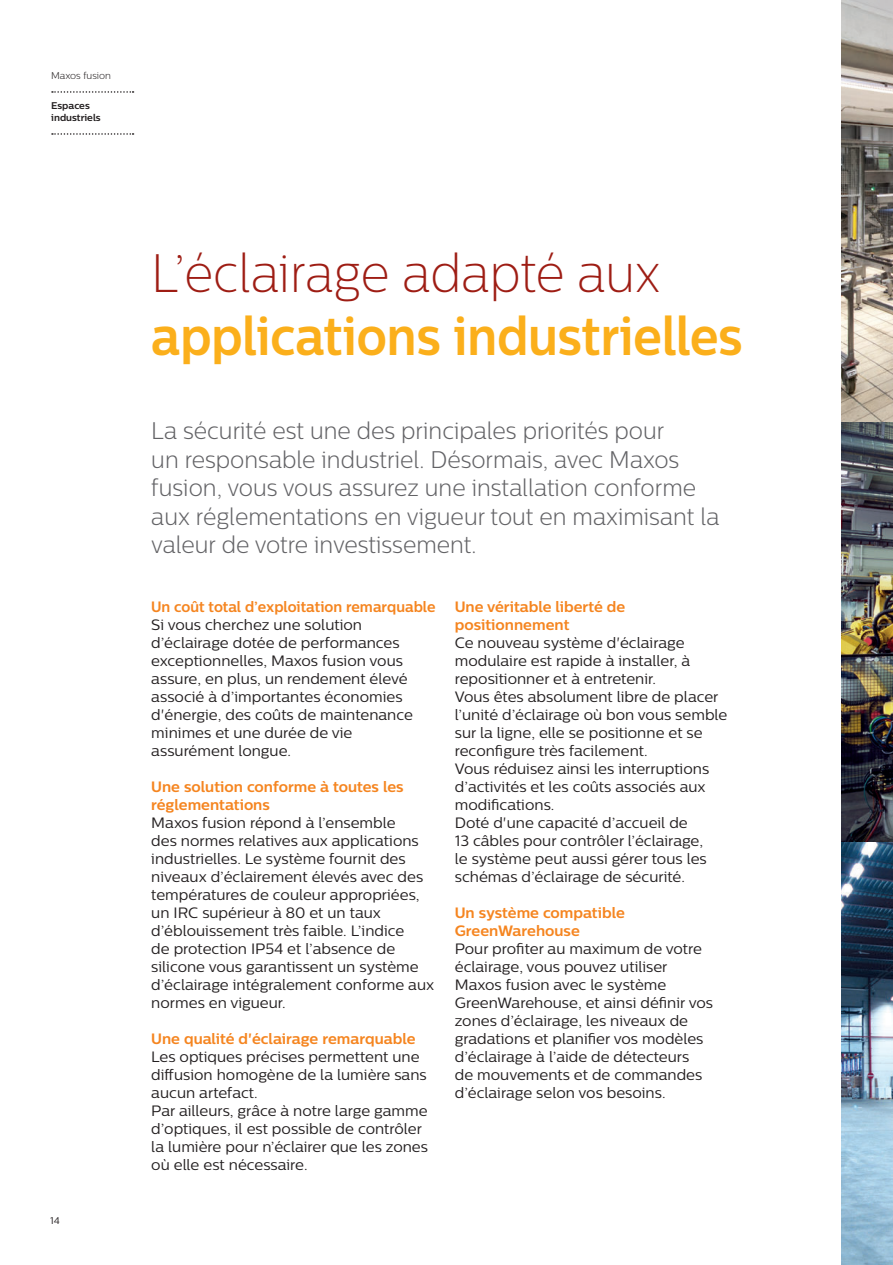
<style>
.page{position:relative;width:893px;height:1265px;background:#fff}
.page>*{position:absolute;margin:0;border:0;box-sizing:border-box;transform-origin:0 0}
.Brochure_headline_XL{font:700 54px/63px "Centrale Sans";color:#fbaf1b;scale:.9 1}
.Intro{font:300 24px/28.5px "Centrale Sans";color:#636366;scale:.94 1}
.Bodycopy_10pt{font:15px/18px "Centrale Sans";color:#231f20}
.Sub_headings_10pt{font:700 15px/18px "Centrale Sans";color:#f58520}
.Sub_headings_10pt-2{font:700 15px "Centrale Sans";color:#f58520;scale:.96 1}
.t1{font:700 9.75px/12px "Centrale Sans";color:#231f20}
.t2{font:300 9.75px "Centrale Sans";color:#231f20}
.t3{font:9.75px "Centrale Sans";color:#231f20}
.s1{font-family:"Centrale Sans X Light";font-weight:400;color:#9e1d14}
</style>
<div class="page">
<svg style="left:892px;top:1px;width:1px;height:1261px"></svg>
<img style="left:841px;top:421px;width:51px;height:421px">
<svg style="left:841px;top:0;width:51px;height:421px;background:#a0998e"></svg>
<img style="left:841px;top:842px;width:51px;height:423px">
<svg style="left:52px;top:91px;width:81px;height:2px"></svg>
<svg style="left:52px;top:133px;width:81px;height:2px"></svg>
<p class="t2" style="left:51px;top:70px;width:61px">Maxos fusion</p>
<p class="t1" style="left:51px;top:100px;width:51px">Espaces industriels</p>
<p class="t3" style="left:50px;top:1215px;width:11px">14</p>
<p class="Brochure_headline_XL" style="left:151px;top:240px;width:658px"><span class="s1">L’éclairage adapté aux </span>applications industrielles</p>
<p class="Intro" style="left:151px;top:416px;width:606px">La sécurité est une des principales priorités pour<br>un responsable industriel. Désormais, avec Maxos fusion, vous vous assurez une installation conforme aux réglementations en vigueur tout en maximisant la valeur de votre investissement.</p>
<p class="Sub_headings_10pt-2" style="left:151px;top:598px;width:297px">Un coût total d’exploitation remarquable</p>
<p class="Bodycopy_10pt" style="left:151px;top:616px;width:263px">Si vous cherchez une solution d’éclairage dotée de performances exceptionnelles, Maxos fusion vous assure, en plus, un rendement élevé associé à d’importantes économies d'énergie, des coûts de maintenance minimes et une durée de vie assurément longue.</p>
<p class="Sub_headings_10pt" style="left:151px;top:778px;width:254px">Une solution conforme à toutes les réglementations</p>
<p class="Bodycopy_10pt" style="left:151px;top:814px;width:284px">Maxos fusion répond à l’ensemble<br>des normes relatives aux applications industrielles. Le système fournit des niveaux d’éclairement élevés avec des températures de couleur appropriées, un IRC supérieur à 80 et un taux d’éblouissement très faible. L’indice<br>de protection IP54 et l’absence de silicone vous garantissent un système d’éclairage intégralement conforme aux normes en vigueur.</p>
<p class="Sub_headings_10pt" style="left:151px;top:1030px;width:266px">Une qualité d'éclairage remarquable</p>
<p class="Bodycopy_10pt" style="left:151px;top:1048px;width:277px">Les optiques précises permettent une diffusion homogène de la lumière sans aucun artefact.</p>
<p class="Bodycopy_10pt" style="left:151px;top:1102px;width:278px">Par ailleurs, grâce à notre large gamme d’optiques, il est possible de contrôler la lumière pour n’éclairer que les zones où elle est nécessaire.</p>
<p class="Sub_headings_10pt" style="left:455px;top:598px;width:172px">Une véritable liberté de positionnement</p>
<p class="Bodycopy_10pt" style="left:455px;top:634px;width:265px">Ce nouveau système d'éclairage modulaire est rapide à installer, à repositionner et à entretenir.<br>Vous êtes absolument libre de placer</p>
<p class="Bodycopy_10pt" style="left:455px;top:706px;width:274px">l’unité d’éclairage où bon vous semble</p>
<p class="Bodycopy_10pt" style="left:455px;top:724px;width:249px">sur la ligne, elle se positionne et se</p>
<p class="Bodycopy_10pt" style="left:455px;top:742px;width:194px">reconfigure très facilement.</p>
<p class="Bodycopy_10pt" style="left:455px;top:760px;width:256px">Vous réduisez ainsi les interruptions d’activités et les coûts associés aux modifications.</p>
<p class="Bodycopy_10pt" style="left:455px;top:814px;width:253px">Doté d'une capacité d’accueil de<br>13 câbles pour contrôler l’éclairage, le système peut aussi gérer tous les schémas d’éclairage de sécurité.</p>
<p class="Sub_headings_10pt" style="left:455px;top:904px;width:171px">Un système compatible<br>GreenWarehouse</p>
<p class="Bodycopy_10pt" style="left:455px;top:940px;width:260px">Pour profiter au maximum de votre éclairage, vous pouvez utiliser Maxos fusion avec le système GreenWarehouse, et ainsi définir vos zones d’éclairage, les niveaux de gradations et planifier vos modèles d’éclairage à l’aide de détecteurs<br>de mouvements et de commandes d’éclairage selon vos besoins.</p>
</div>
